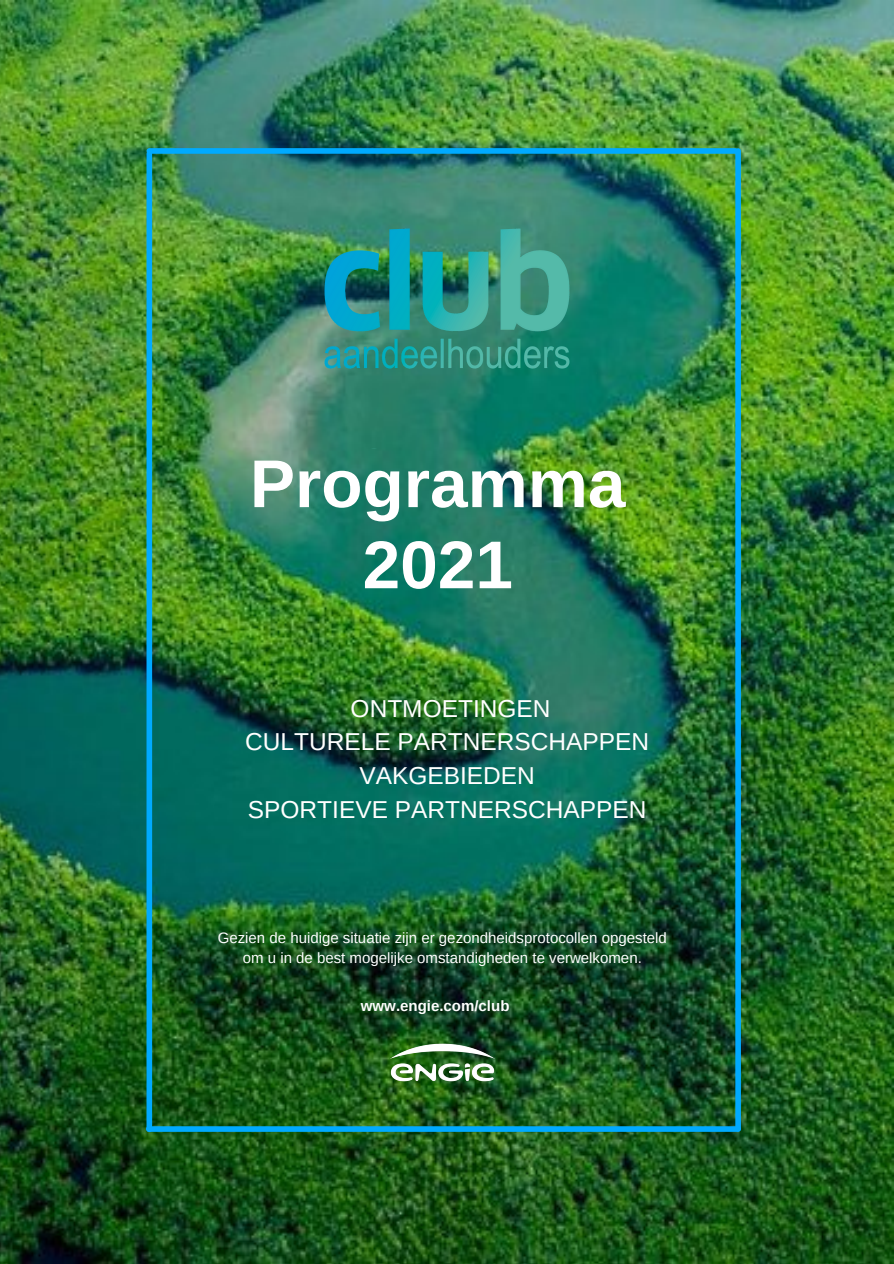
<style>
.page{position:relative;width:894px;height:1264px;background:#fff}
.page>*{position:absolute;margin:0;border:0;box-sizing:border-box;transform-origin:0 0}
.t1{font:700 67.5px "Arimo";color:#fff}
.t2{font:24.45px "Arimo";color:#fff}
.t3{font:15px/20.2px "Arimo";color:#fff;text-align:center}
.t4{font:700 15px "Arimo";color:#fff}
</style>
<div class="page">
<img style="left:0;top:0;width:893px;height:1263px">
<img style="left:349px;top:1006px;width:186px;height:112px">
<div style="left:149px;top:1126px;width:589px;height:5px;background:#0af"></div>
<div style="left:735px;top:151px;width:5px;height:977px;background:#0af"></div>
<div style="left:149px;top:148px;width:586px;height:6px;background:#0af"></div>
<div style="left:146px;top:154px;width:6px;height:975px;background:#0af"></div>
<img style="left:296px;top:148px;width:301px;height:301px">
<p class="t1" style="left:250px;top:446px;width:377px">Programma</p>
<p class="t1" style="left:362px;top:527px;width:152px">2021</p>
<p class="t2" style="left:350px;top:694px;width:201px">ONTMOETINGEN</p>
<p class="t2" style="left:245px;top:728px;width:405px">CULTURELE PARTNERSCHAPPEN</p>
<p class="t2" style="left:359px;top:762px;width:177px">VAKGEBIEDEN</p>
<p class="t2" style="left:248px;top:795px;width:400px">SPORTIEVE PARTNERSCHAPPEN</p>
<p class="t3" style="left:218px;top:927px;width:450px">Gezien de huidige situatie zijn er gezondheidsprotocollen opgesteld om u in de best mogelijke omstandigheden te verwelkomen.</p>
<p class="t4" style="left:361px;top:997px;width:150px">www.engie.com/club</p>
</div>
